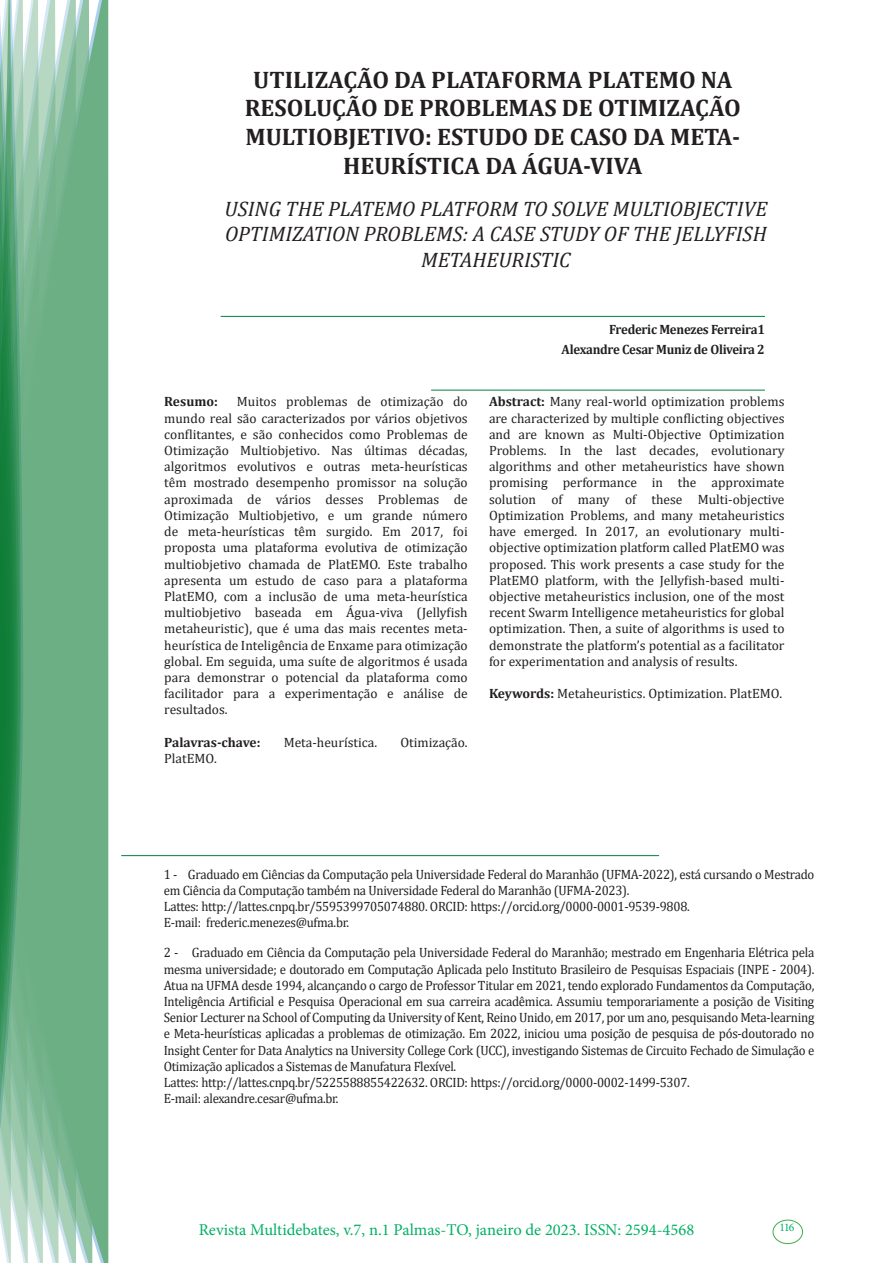
<style>
.page{position:relative;width:893px;height:1263px;background:#fff}
.page>*{position:absolute;margin:0;border:0;box-sizing:border-box;transform-origin:0 0}
.t1{font:700 24px/28.8px "Cambria";color:#231f20;text-align:center}
.t2{font:italic 21px/25.2px "Cambria";color:#231f20;text-align:center}
.t3{font:16.5px "Minion Pro";color:#00b064}
.Currículo{font:13.5px/16.2px "Cambria";letter-spacing:-.02em;color:#231f20;text-align:justify}
.Currículo-2{font:13.5px/16.2px "Cambria";letter-spacing:-.02em;color:#231f20;scale:.95 1}
.Currículo-3{font:13.5px "Cambria";color:#231f20}
.Autores{font:700 13.5px "Cambria";letter-spacing:-.02em;color:#231f20;scale:.95 1}
.Autores-2{font:700 13.5px "Cambria";color:#231f20}
.Autores-3{font:700 13.5px "Cambria";letter-spacing:-.02em;color:#231f20}
.t4{font:11.7px "Minion Pro";color:#00b064}
.s1{font-weight:700}
</style>
<div class="page">
<div style="left:95px;top:0;width:14px;height:1263px;background:#6caf84"></div>
<svg style="left:79px;top:0;width:16px;height:1263px;fill:#6caf84"></svg>
<svg style="left:62px;top:0;width:17px;height:1263px;fill:#6caf84"></svg>
<svg style="left:45px;top:0;width:17px;height:1263px;fill:#6caf84"></svg>
<svg style="left:30px;top:0;width:15px;height:1263px;fill:#6caf84"></svg>
<svg style="left:0;top:0;width:30px;height:1263px"></svg>
<div style="left:772px;top:1219px;width:31px;height:25px;border:1px solid #40ae49;border-radius:50%"></div>
<hr style="left:221px;top:316px;width:544px;height:1px;background:#008540">
<hr style="left:431px;top:390px;width:334px;height:1px;background:#008540">
<hr style="left:121px;top:855px;width:538px;height:1px;background:#008540">
<p class="t1" style="left:245px;top:64px;width:498px">UTILIZAÇÃO DA PLATAFORMA PLATEMO NA RESOLUÇÃO DE PROBLEMAS DE OTIMIZAÇÃO MULTIOBJETIVO: ESTUDO DE CASO DA META-HEURÍSTICA DA ÁGUA-VIVA</p>
<p class="t2" style="left:224px;top:196px;width:544px">USING THE PLATEMO PLATFORM TO SOLVE MULTIOBJECTIVE<br>OPTIMIZATION PROBLEMS: A CASE STUDY OF THE JELLYFISH<br>METAHEURISTIC</p>
<p class="Currículo" style="left:164px;top:394px;width:305px;text-indent:73px">Muitos problemas de otimização do mundo real são caracterizados por vários objetivos conflitantes, e são conhecidos como Problemas de Otimização Multiobjetivo. Nas últimas décadas, algoritmos evolutivos e outras meta-heurísticas têm mostrado desempenho promissor na solução aproximada de vários desses Problemas de Otimização Multiobjetivo, e um grande número de meta-heurísticas têm surgido. Em 2017, foi proposta uma plataforma evolutiva de otimização multiobjetivo chamada de PlatEMO. Este trabalho apresenta um estudo de caso para a plataforma PlatEMO, com a inclusão de uma meta-heurística multiobjetivo baseada em Água-viva (Jellyfish metaheuristic), que é uma das mais recentes meta&shy;heurística de Inteligência de Enxame para otimização global. Em seguida, uma suíte de algoritmos é usada para demonstrar o potencial da plataforma como facilitador para a experimentação e análise de resultados.</p>
<p class="Autores-2" style="left:164px;top:732px;width:98px">Palavras-chave:</p>
<p class="Currículo-3" style="left:284px;top:734px;width:95px">Meta-heurística.</p>
<p class="Currículo-3" style="left:400px;top:734px;width:69px">Otimização.</p>
<p class="Currículo-3" style="left:164px;top:750px;width:54px">PlatEMO.</p>
<p class="Autores-3" style="left:164px;top:392px;width:55px">Resumo:</p>
<p class="Autores" style="left:609px;top:320px;width:166px">Frederic Menezes Ferreira1</p>
<p class="Autores" style="left:562px;top:340px;width:215px">Alexandre Cesar Muniz de Oliveira 2</p>
<p class="Currículo" style="left:489px;top:394px;width:297px"><span class="s1">Abstract:</span> Many real-world optimization problems are characterized by multiple conflicting objectives and are known as Multi-Objective Optimization Problems. In the last decades, evolutionary algorithms and other metaheuristics have shown promising performance in the approximate solution of many of these Multi-objective Optimization Problems, and many metaheuristics have emerged. In 2017, an evolutionary multi&shy;objective optimization platform called PlatEMO was proposed. This work presents a case study for the PlatEMO platform, with the Jellyfish-based multi&shy;objective metaheuristics inclusion, one of the most recent Swarm Intelligence metaheuristics for global optimization. Then, a suite of algorithms is used to demonstrate the platform’s potential as a facilitator for experimentation and analysis of results.</p>
<p class="Currículo-3" style="left:489px;top:685px;width:295px"><span class="s1">Keywords:</span> Metaheuristics. Optimization. PlatEMO.</p>
<p class="Currículo-2" style="left:164px;top:866px;width:686px">1 - Graduado em Ciências da Computação pela Universidade Federal do Maranhão (UFMA-2022), está cursando o Mestrado em Ciência da Computação também na Universidade Federal do Maranhão (UFMA-2023).</p>
<p class="Currículo-2" style="left:164px;top:898px;width:555px">Lattes: http://lattes.cnpq.br/5595399705074880. ORCID: https://orcid.org/0000-0001-9539-9808.</p>
<p class="Currículo-2" style="left:164px;top:915px;width:197px">E-mail: frederic.menezes@ufma.br.</p>
<p class="Currículo-2" style="left:164px;top:944px;width:686px;text-align:justify">2 - Graduado em Ciência da Computação pela Universidade Federal do Maranhão; mestrado em Engenharia Elétrica pela mesma universidade; e doutorado em Computação Aplicada pelo Instituto Brasileiro de Pesquisas Espaciais (INPE - 2004).<br>Atua na UFMA desde 1994, alcançando o cargo de Professor Titular em 2021, tendo explorado Fundamentos da Computação, Inteligência Artificial e Pesquisa Operacional em sua carreira acadêmica. Assumiu temporariamente a posição de Visiting Senior Lecturer na School of Computing da University of Kent, Reino Unido, em 2017, por um ano, pesquisando Meta-learning e Meta-heurísticas aplicadas a problemas de otimização. Em 2022, iniciou uma posição de pesquisa de pós-doutorado no Insight Center for Data Analytics na University College Cork (UCC), investigando Sistemas de Circuito Fechado de Simulação e Otimização aplicados a Sistemas de Manufatura Flexível.</p>
<p class="Currículo-2" style="left:164px;top:1074px;width:555px">Lattes: http://lattes.cnpq.br/5225588855422632. ORCID: https://orcid.org/0000-0002-1499-5307.</p>
<p class="Currículo-2" style="left:164px;top:1090px;width:186px">E-mail: alexandre.cesar@ufma.br.</p>
<p class="t3" style="left:199px;top:1218px;width:497px">Revista Multidebates, v.7, n.1 Palmas-TO, janeiro de 2023. ISSN: 2594-4568</p>
<p class="t4" style="left:779px;top:1219px;width:16px">116</p>
</div>
